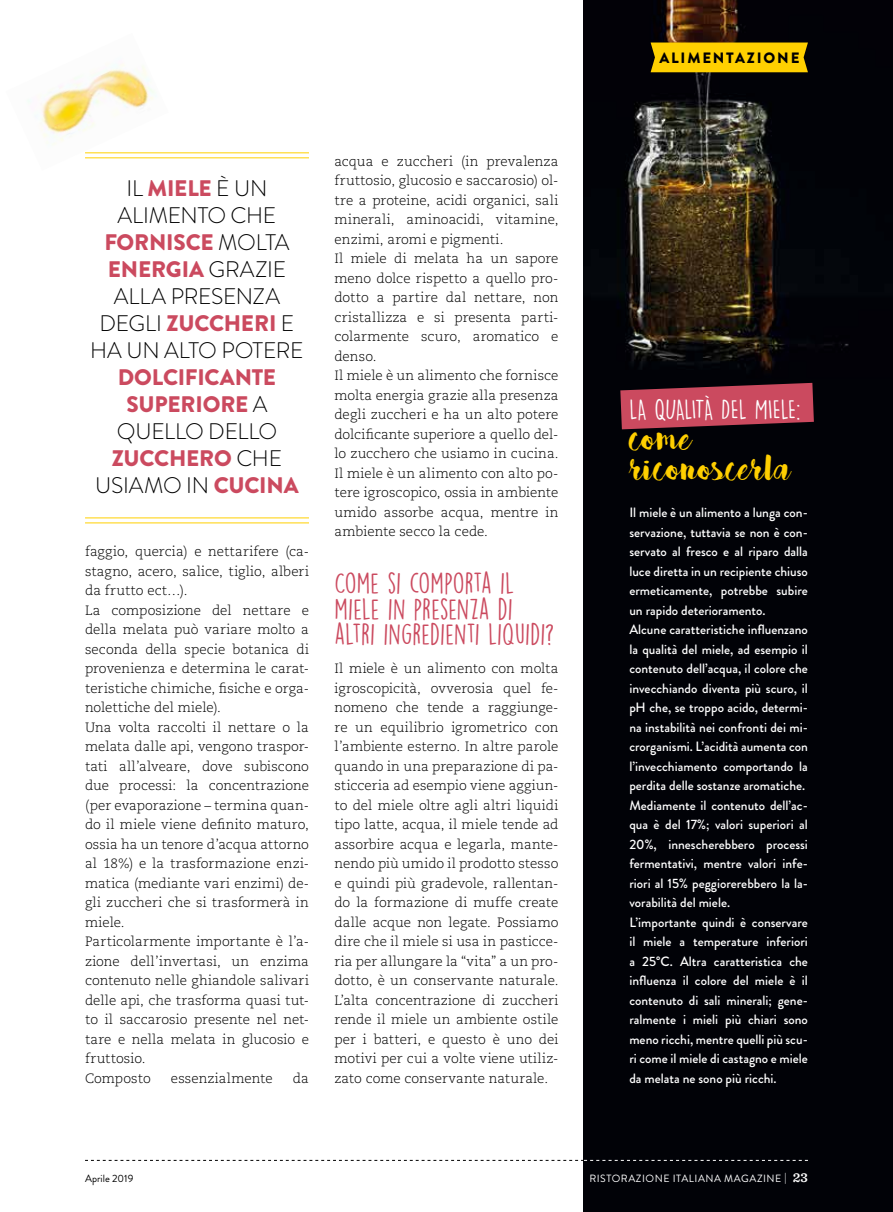
<style>
.page{position:relative;width:893px;height:1212px;background:#fff}
.page>*{position:absolute;margin:0;border:0;box-sizing:border-box;transform-origin:0 0}
.t1{font:45px "Bakery";color:#ffcf00}
.t2{font:26.7px/25.5px "DK Lemon Yellow Sun";letter-spacing:-.01em;color:#cb4a5f}
.t3{font:25.5px "DK Lemon Yellow Sun";letter-spacing:-.035em;color:#fff}
.t4{font:300 22.5px/27px "Brandon Grotesque";letter-spacing:-.01em;color:#000;text-align:center}
.t5{font:900 22.5px/27px "Brandon Grotesque";letter-spacing:-.01em;color:#cb4a5f;text-align:center}
.t6{font:900 15px "Brandon Grotesque";letter-spacing:.12em;color:#000}
.t7{font:300 13.5px/19.5px "Caecilia LT Std";letter-spacing:.005em;color:#000}
.t8{font:500 13.5px/19.5px "Brandon Grotesque";color:#fff}
.t9{font:10.5px "Brandon Grotesque";letter-spacing:.05em;color:#fff}
.t10{font:10.5px "Brandon Grotesque";color:#000}
.s1{font-weight:900;color:#cb4a5f}
.s2{font-weight:300;color:#000}
.s3{font-family:"Sentinel";font-weight:600;font-size:13.5px}
</style>
<div class="page">
<img style="left:28px;top:64px;width:141px;height:95px">
<hr style="left:85px;top:152px;width:224px;height:1px;background:#ffd000">
<hr style="left:85px;top:157px;width:224px;height:1px;background:#ffd000">
<hr style="left:85px;top:517px;width:224px;height:1px;background:#ffd000">
<hr style="left:85px;top:522px;width:224px;height:1px;background:#ffd000">
<img style="left:584px;top:0;width:309px;height:1212px">
<svg style="left:620px;top:383px;width:194px;height:46px;background:#aa3e50"></svg>
<div style="left:651px;top:43px;width:157px;height:29px;background:#ffd000"></div>
<svg style="left:85px;top:1160px;width:723px;height:1px"></svg>
<h3 class="t4" style="left:90px;top:175px;width:215px">IL <span class="s1">MIELE</span> È UN<br>ALIMENTO CHE<br><span class="s1">FORNISCE</span> MOLTA<br><span class="s1">ENERGIA</span> GRAZIE<br>ALLA PRESENZA<br>DEGLI <span class="s1">ZUCCHERI</span> E<br>HA UN ALTO POTERE</h3>
<h3 class="t5" style="left:95px;top:364px;width:205px">DOLCIFICANTE<br>SUPERIORE <span class="s2">A<br>QUELLO DELLO<br></span>ZUCCHERO <span class="s2">CHE<br>USIAMO IN</span> CUCINA</h3>
<p class="t7" style="left:85px;top:542px;width:225px">faggio, quercia) e nettarifere (ca&shy;stagno, acero, salice, tiglio, alberi da frutto ect…).<br>La composizione del nettare e della melata può variare molto a seconda della specie botanica di provenienza e determina le carat&shy;teristiche chimiche, fisiche e orga&shy;nolettiche del miele).<br>Una volta raccolti il nettare o la melata dalle api, vengono traspor&shy;tati all’alveare, dove subiscono due processi: la concentrazione (per evaporazione – termina quan&shy;do il miele viene definito maturo, ossia ha un tenore d’acqua attorno al 18%) e la trasformazione enzi&shy;matica (mediante vari enzimi) de&shy;gli zuccheri che si trasformerà in miele.<br>Particolarmente importante è l’a&shy;zione dell’invertasi, un enzima contenuto nelle ghiandole salivari delle api, che trasforma quasi tut&shy;to il saccarosio presente nel net&shy;tare e nella melata in glucosio e fruttosio.<br>Composto</p>
<p class="t7" style="left:171px;top:1068px;width:103px">essenzialmente</p>
<p class="t7" style="left:293px;top:1068px;width:18px">da</p>
<p class="t7" style="left:334px;top:152px;width:225px">acqua e zuccheri (in prevalenza fruttosio, glucosio e saccarosio) ol&shy;tre a proteine, acidi organici, sali minerali, aminoacidi, vitamine, enzimi, aromi e pigmenti.<br>Il miele di melata ha un sapore meno dolce rispetto a quello pro&shy;dotto a partire dal nettare, non cristallizza e si presenta parti&shy;colarmente scuro, aromatico e denso.<br>Il miele è un alimento che fornisce molta energia grazie alla presenza degli zuccheri e ha un alto potere dolcificante superiore a quello del&shy;lo zucchero che usiamo in cucina.<br>Il miele è un alimento con alto po&shy;tere igroscopico, ossia in ambiente umido assorbe acqua, mentre in ambiente secco la cede.</p>
<h2 class="t2" style="left:334px;top:570px;width:222px">COME SI COMPORTA IL<br>MIELE IN PRESENZA DI<br>ALTRI INGREDIENTI LIQUIDI?</h2>
<p class="t7" style="left:334px;top:659px;width:225px;text-align:justify">Il miele è un alimento con molta igroscopicità, ovverosia quel fe&shy;nomeno che tende a raggiunge&shy;re un equilibrio igrometrico con l’ambiente esterno. In altre parole quando in una preparazione di pa&shy;sticceria ad esempio viene aggiun&shy;to del miele oltre agli altri liquidi tipo latte, acqua, il miele tende ad assorbire acqua e legarla, mante&shy;nendo più umido il prodotto stesso e quindi più gradevole, rallentan&shy;do la formazione di muffe create dalle acque non legate. Possiamo dire che il miele si usa in pasticce&shy;ria per allungare la “vita” a un pro&shy;dotto, è un conservante naturale.<br>L’alta concentrazione di zuccheri rende il miele un ambiente ostile per i batteri, e questo è uno dei motivi per cui a volte viene utiliz&shy;zato come conservante naturale.</p>
<p class="t6" style="left:659px;top:47px;width:142px">ALIMENTAZIONE</p>
<h3 class="t3" style="left:629px;top:394px;width:173px">LA QUALITÀ DEL MIELE:</h3>
<h1 class="t1" style="left:629px;top:408px;width:64px">come</h1>
<h1 class="t1" style="left:629px;top:438px;width:163px">riconoscerla</h1>
<p class="t8" style="left:629px;top:503px;width:180px">Il miele è un alimento a lunga con&shy;servazione, tuttavia se non è con&shy;servato al fresco e al riparo dalla luce diretta in un recipiente chiuso ermeticamente, potrebbe subire un rapido deterioramento.<br>Alcune caratteristiche influenzano la qualità del miele, ad esempio il contenuto dell’acqua, il colore che invecchiando diventa più scuro, il pH che, se troppo acido, determi&shy;na instabilità nei confronti dei mi&shy;crorganismi. L’acidità aumenta con l’invecchiamento comportando la perdita delle sostanze aromatiche.<br>Mediamente il contenuto dell’ac&shy;qua è del 17%; valori superiori al 20%, innescherebbero processi fermentativi, mentre valori infe&shy;riori al 15% peggiorerebbero la la&shy;vorabilità del miele.<br>L’importante quindi è conservare il miele a temperature inferiori a 25°C. Altra caratteristica che influenza il colore del miele è il contenuto di sali minerali; gene&shy;ralmente i mieli più chiari sono meno ricchi, mentre quelli più scu&shy;ri come il miele di castagno e miele da melata ne sono più ricchi.</p>
<p class="t10" style="left:85px;top:1171px;width:50px">Aprile 2019</p>
<p class="t9" style="left:589px;top:1171px;width:220px">RISTORAZIONE ITALIANA MAGAZINE | <span class="s3">23</span></p>
</div>
